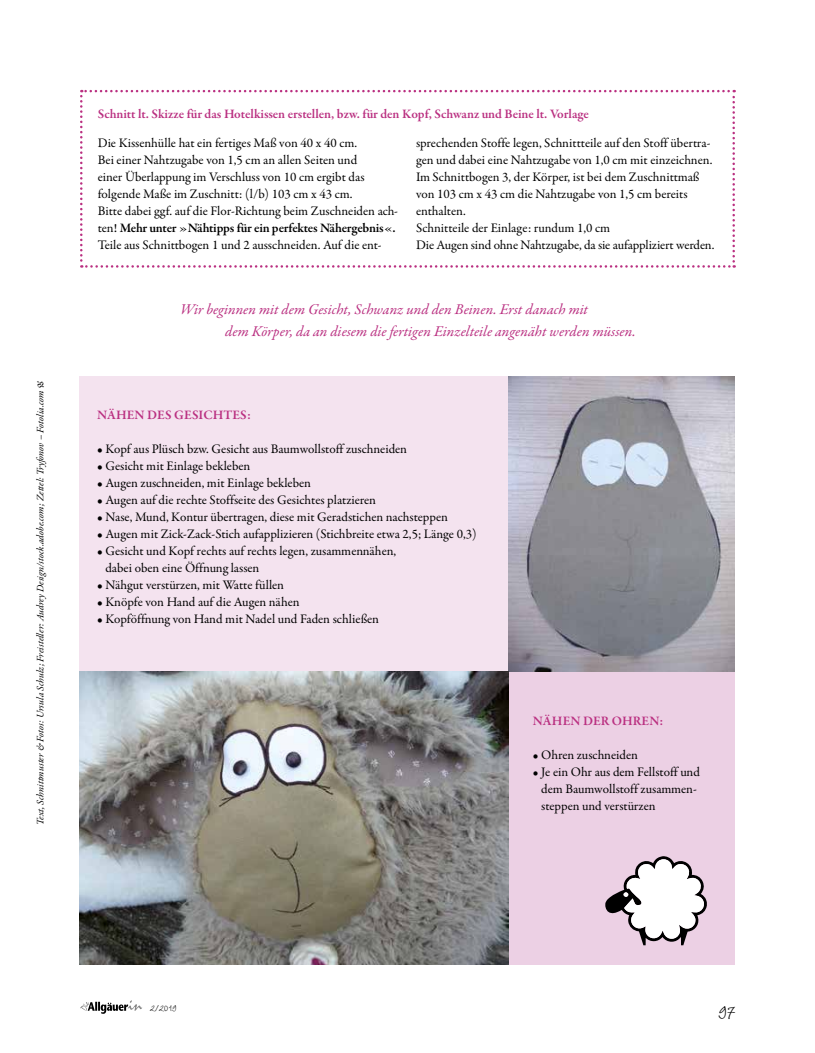
<style>
.page{position:relative;width:815px;height:1053px;background:#fff}
.page>*{position:absolute;margin:0;border:0;box-sizing:border-box;transform-origin:0 0}
.t1{font:25px "Wiesbaden Swing";color:#000}
.t2{font:italic 15px/22.5px "Garamond Premr Pro";color:#ba3081}
.t3{font:13.12px/17px "Garamond Premr Pro";color:#000}
.t4{font:600 13.12px "Garamond Premr Pro";color:#ba3081}
.t5{font:12.5px "Wiesbaden Swing";color:#000}
.t6{font:italic 10px "Garamond Premr Pro";letter-spacing:-.005em;color:#000}
.s1{font-weight:600}
</style>
<div class="page">
<svg style="left:80px;top:1000px;width:62px;height:13px"></svg>
<div style="left:476px;top:671px;width:259px;height:293px;background:#ecd0e4"></div>
<div style="left:80px;top:376px;width:429px;height:295px;background:#f4e3ef"></div>
<img style="left:508px;top:376px;width:227px;height:295px">
<img style="left:80px;top:671px;width:428px;height:293px">
<svg style="left:80px;top:90px;width:655px;height:178px"></svg>
<svg style="left:605px;top:856px;width:102px;height:89px"></svg>
<p class="t6" style="left:34px;top:825px;width:436px;rotate:-90deg">Text, Schnittmuster &amp; Fotos: Ursula Schulz; Freisteller: Audrey Design/stock.adobe.com; Zettel: Tryfonov – Fotolia.com</p>
<p class="t4" style="left:98px;top:105px;width:493px">Schnitt lt. Skizze für das Hotelkissen erstellen, bzw. für den Kopf, Schwanz und Beine lt. Vorlage</p>
<p class="t3" style="left:98px;top:135px;width:302px">Die Kissenhülle hat ein fertiges Maß von 40 x 40 cm.<br>Bei einer Nahtzugabe von 1,5 cm an allen Seiten und<br>einer Überlappung im Verschluss von 10 cm ergibt das folgende Maße im Zuschnitt: (l/b) 103 cm x 43 cm.<br>Bitte dabei ggf. auf die Flor-Richtung beim Zuschneiden ach&shy;ten! <span class="s1">Mehr unter</span> »<span class="s1">Nähtipps für ein perfektes Nähergebnis</span>«<span class="s1">.<br></span>Teile aus Schnittbogen 1 und 2 ausschneiden. Auf die ent-</p>
<p class="t3" style="left:416px;top:135px;width:300px">sprechenden Stoffe legen, Schnittteile auf den Stoff übertra&shy;gen und dabei eine Nahtzugabe von 1,0 cm mit einzeichnen.<br>Im Schnittbogen 3, der Körper, ist bei dem Zuschnittmaß von 103 cm x 43 cm die Nahtzugabe von 1,5 cm bereits enthalten.<br>Schnitteile der Einlage: rundum 1,0 cm<br>Die Augen sind ohne Nahtzugabe, da sie aufappliziert werden.</p>
<p class="t2" style="left:225px;top:298px;width:412px;text-indent:-45px">Wir beginnen mit dem Gesicht, Schwanz und den Beinen. Erst danach mit<br>dem Körper, da an diesem die fertigen Einzelteile angenäht werden müssen.</p>
<p class="t4" style="left:97px;top:407px;width:155px">NÄHEN DES GESICHTES:</p>
<p class="t3" style="left:97px;top:441px;width:311px">• Kopf aus Plüsch bzw. Gesicht aus Baumwollstoff zuschneiden</p>
<p class="t3" style="left:97px;top:458px;width:155px">• Gesicht mit Einlage bekleben</p>
<p class="t3" style="left:97px;top:475px;width:215px">• Augen zuschneiden, mit Einlage bekleben</p>
<p class="t3" style="left:97px;top:492px;width:280px">• Augen auf die rechte Stoffseite des Gesichtes platzieren</p>
<p class="t3" style="left:97px;top:509px;width:352px">• Nase, Mund, Kontur übertragen, diese mit Geradstichen nachsteppen</p>
<p class="t3" style="left:97px;top:526px;width:381px">• Augen mit Zick-Zack-Stich aufapplizieren (Stichbreite etwa 2,5; Länge 0,3)</p>
<p class="t3" style="left:105px;top:543px;width:292px;text-indent:-8px">• Gesicht und Kopf rechts auf rechts legen, zusammennähen, dabei oben eine Öffnung lassen</p>
<p class="t3" style="left:97px;top:577px;width:188px">• Nähgut verstürzen, mit Watte füllen</p>
<p class="t3" style="left:97px;top:594px;width:204px">• Knöpfe von Hand auf die Augen nähen</p>
<p class="t3" style="left:97px;top:611px;width:283px">• Kopföffnung von Hand mit Nadel und Faden schließen</p>
<p class="t4" style="left:533px;top:713px;width:132px">NÄHEN DER OHREN:</p>
<p class="t3" style="left:533px;top:747px;width:106px">• Ohren zuschneiden</p>
<p class="t3" style="left:541px;top:764px;width:160px;text-indent:-8px">• Je ein Ohr aus dem Fellstoff und dem Baumwollstoff zusammen&shy;steppen und verstürzen</p>
<p class="t5" style="left:150px;top:1001px;width:28px">2/2019</p>
<h1 class="t1" style="left:718px;top:997px;width:19px">97</h1>
</div>
